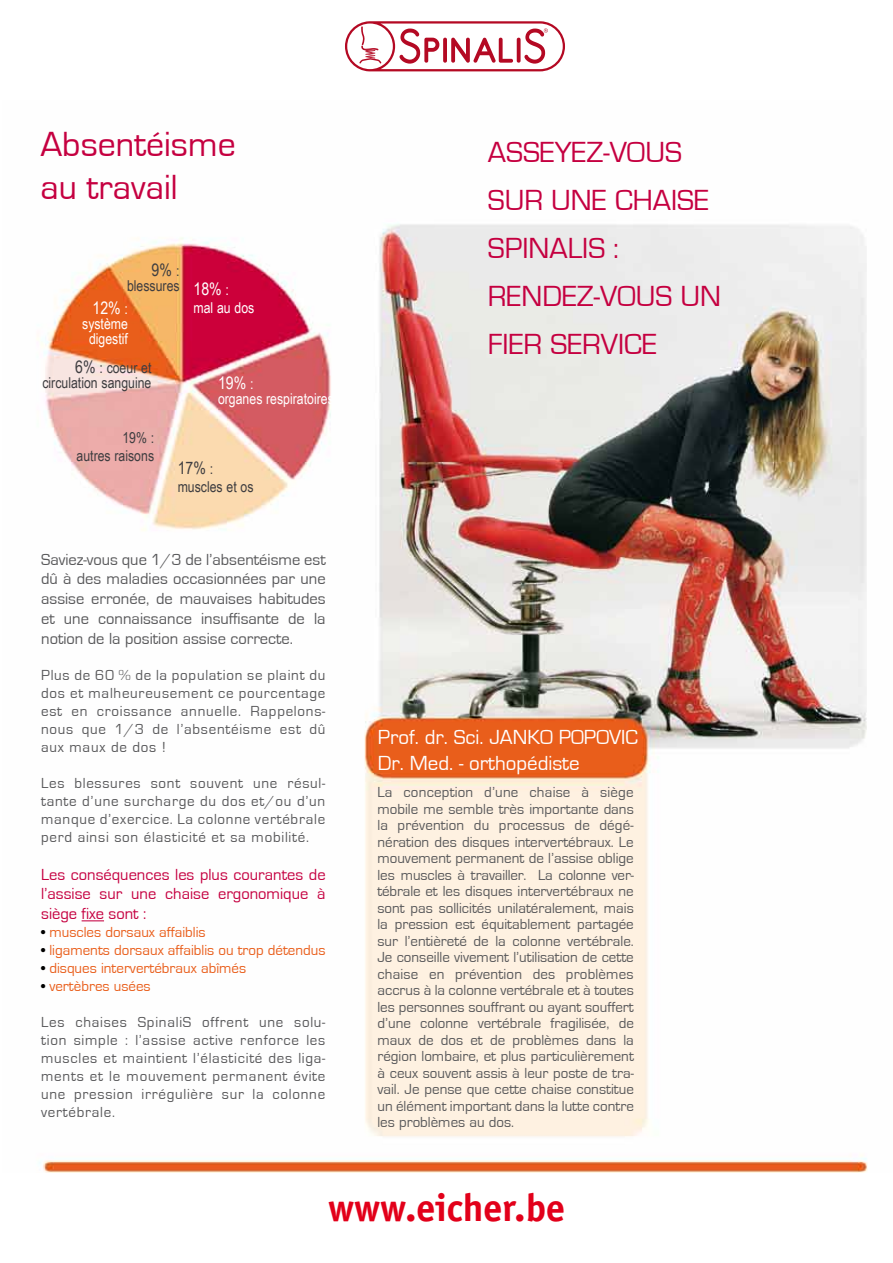
<style>
.page{position:relative;width:893px;height:1263px;background:#fff}
.page>*{position:absolute;margin:0;border:0;box-sizing:border-box;transform-origin:0 0}
.t1{font:700 39px "Officina San ITC";color:#e2001a}
.t2{font:36px/43.2px "Eurostile";color:#c50040}
.t3{font:30px/48px "Eurostile";color:#c50040}
.t4{font:21px/25.2px "Eurostile";color:#fff}
.t5{font:17.25px "Arial Narrow";color:#fff}
.t6{font:17.25px "Arial Narrow";color:#3e3d40}
.t7{font:16.5px/19.8px "Eurostile";color:#58585a;text-align:justify}
.t8{font:16.5px/19.8px "Eurostile";color:#c50040;text-align:justify}
.t9{font:15px/16.5px "Eurostile";letter-spacing:.05em;color:#58585a;text-align:justify}
.t10{font:15px "Eurostile";color:#e95e1b}
.t11{font:15px/15px "Arial Narrow";color:#3e3d40;text-align:right}
.t12{font:15px/15px "Arial Narrow";color:#fff;text-align:center}
.s1{font-size:15px}
.s2{font-size:17.25px;color:#fff}
.s3{color:#fff}
.s4{font-size:17.25px}
.s5{color:#000}
</style>
<div class="page">
<svg style="left:345px;top:21px;width:220px;height:50px"></svg>
<img style="left:37px;top:224px;width:831px;height:948px">
<svg style="left:82px;top:920px;width:22px;height:1px"></svg>
<h2 class="t2" style="left:40px;top:123px;width:197px">Absentéisme au travail</h2>
<p class="t6" style="left:151px;top:260px;width:30px">9% <span class="s1">:</span></p>
<p class="t11" style="left:194px;top:275px;width:62px;line-height:21.5px;text-align:left;text-indent:-66px">blessures <span class="s2">18%</span> <span class="s3">:<br>mal au dos</span></p>
<p class="t5" style="left:93px;top:298px;width:37px">12% <span class="s1">:</span></p>
<p class="t12" style="left:82px;top:316px;width:47px">système digestif</p>
<p class="t11" style="left:42px;top:360px;width:111px"><span class="s4">6%</span> : coeur et circulation sanguine</p>
<p class="t11" style="left:77px;top:429px;width:79px;line-height:18px">19% :<br>autres raisons</p>
<p class="t5" style="left:218px;top:373px;width:37px">19% <span class="s1">:</span></p>
<p class="t12" style="left:218px;top:391px;width:117px">organes respiratoires</p>
<p class="t6" style="left:178px;top:459px;width:37px">17% <span class="s1">:</span></p>
<p class="t11" style="left:178px;top:480px;width:77px">muscles et os</p>
<p class="t7" style="left:41px;top:550px;width:286px">Saviez-vous que 1/3 de l’absentéisme est dû à des maladies occasionnées par une assise erronée, de mauvaises habitudes et une connaissance insuffisante de la notion de la position assise correcte.</p>
<p class="t9" style="left:41px;top:666px;width:286px;line-height:18px">Plus de 60 % de la population se plaint du dos et malheureusement ce pourcentage est en croissance annuelle. Rappelons&shy;nous que 1/3 de l’absentéisme est dû aux maux de dos !</p>
<p class="t9" style="left:41px;top:774px;width:286px;line-height:18px">Les blessures sont souvent une résul&shy;tante d’une surcharge du dos et/ou d’un manque d’exercice. La colonne vertébrale perd ainsi son élasticité et sa mobilité.</p>
<p class="t8" style="left:41px;top:865px;width:286px">Les conséquences les plus courantes de l’assise sur une chaise ergonomique à siège fixe sont :</p>
<p class="t10" style="left:41px;top:924px;width:166px"><span class="s5">•</span> muscles dorsaux affaiblis</p>
<p class="t10" style="left:41px;top:942px;width:286px"><span class="s5">•</span> ligaments dorsaux affaiblis ou trop détendus</p>
<p class="t10" style="left:41px;top:960px;width:207px"><span class="s5">•</span> disques intervertébraux abîmés</p>
<p class="t10" style="left:41px;top:978px;width:111px"><span class="s5">•</span> vertèbres usées</p>
<p class="t9" style="left:41px;top:1013px;width:286px;line-height:18px">Les chaises SpinaliS offrent une solu&shy;tion simple : l’assise active renforce les muscles et maintient l’élasticité des liga&shy;ments et le mouvement permanent évite une pression irrégulière sur la colonne vertébrale.</p>
<h3 class="t3" style="left:488px;top:129px;width:235px">ASSEYEZ-VOUS<br>SUR UNE CHAISE<br>SPINALIS :<br>RENDEZ-VOUS UN<br>FIER SERVICE</h3>
<h3 class="t4" style="left:378px;top:725px;width:262px">Prof. dr. Sci. JANKO POPOVIC<br>Dr. Med. - orthopédiste</h3>
<p class="t9" style="left:377px;top:784px;width:258px">La conception d’une chaise à siège mobile me semble très importante dans la prévention du processus de dégé&shy;nération des disques intervertébraux. Le mouvement permanent de l’assise oblige les muscles à travailler. La colonne ver&shy;tébrale et les disques intervertébraux ne sont pas sollicités unilatéralement, mais la pression est équitablement partagée sur l’entièreté de la colonne vertébrale.<br>Je conseille vivement l’utilisation de cette chaise en prévention des problèmes accrus à la colonne vertébrale et à toutes les personnes souffrant ou ayant souffert d’une colonne vertébrale fragilisée, de maux de dos et de problèmes dans la région lombaire, et plus particulièrement à ceux souvent assis à leur poste de tra&shy;vail. Je pense que cette chaise constitue un élément important dans la lutte contre les problèmes au dos.</p>
<h1 class="t1" style="left:328px;top:1183px;width:238px">www.eicher.be</h1>
</div>
